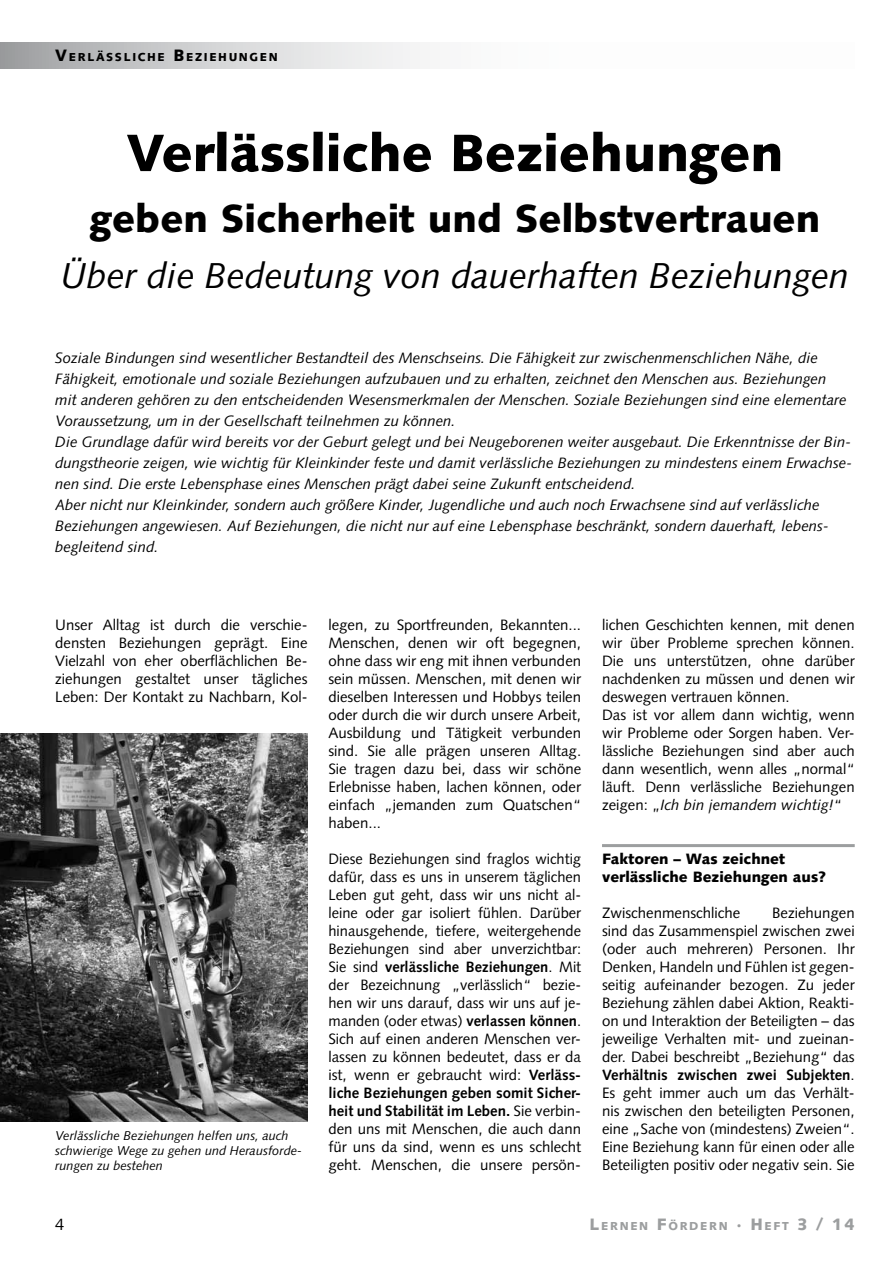
<style>
.page{position:relative;width:893px;height:1263px;background:#fff}
.page>*{position:absolute;margin:0;border:0;box-sizing:border-box;transform-origin:0 0}
.t1{font:900 52.5px "Syntax LT";color:#000}
.t2{font:900 39px "Syntax LT";color:#000}
.t3{font:italic 36px "Syntax LT";color:#000}
.t4{font:16.5px "Syntax LT";color:#000}
.t5{font:15px/18px "Syntax LT";color:#000;text-align:justify}
.t6{font:italic 15px/21px "Syntax LT";color:#000}
.t7{font:900 15px/18px "Syntax LT";color:#000}
.t8{font:italic 12.75px/15.3px "Syntax LT";color:#000}
.t9{font:900 11.55px "Syntax LT";letter-spacing:.145em;color:#000}
.t10{font:900 11.55px "Syntax LT";letter-spacing:.145em;color:#9c9e9f}
.s1{font-size:16.5px}
.s2{font-weight:700}
.s3{font-style:italic}
</style>
<div class="page">
<svg style="left:0;top:43px;width:420px;height:25px"></svg>
<hr style="left:602px;top:844px;width:253px;height:3px;background:#9c9e9f">
<img style="left:0;top:734px;width:308px;height:388px">
<p class="t9" style="left:55px;top:50px;width:224px"><span class="s1">V</span>ERLÄSSLICHE <span class="s1">B</span>EZIEHUNGEN</p>
<p class="t1" style="left:127px;top:122px;width:658px">Verlässliche Beziehungen</p>
<p class="t2" style="left:90px;top:196px;width:732px">geben Sicherheit und Selbstvertrauen</p>
<p class="t3" style="left:61px;top:255px;width:790px">Über die Bedeutung von dauerhaften Beziehungen</p>
<p class="t6" style="left:55px;top:347px;width:798px">Soziale Bindungen sind wesentlicher Bestandteil des Menschseins. Die Fähigkeit zur zwischenmenschlichen Nähe, die Fähigkeit, emotionale und soziale Beziehungen aufzubauen und zu erhalten, zeichnet den Menschen aus. Beziehungen<br>mit anderen gehören zu den entscheidenden Wesensmerkmalen der Menschen. Soziale Beziehungen sind eine elementare Voraussetzung, um in der Gesellschaft teilnehmen zu können.<br>Die Grundlage dafür wird bereits vor der Geburt gelegt und bei Neugeborenen weiter ausgebaut. Die Erkenntnisse der Bin&shy;dungstheorie zeigen, wie wichtig für Kleinkinder feste und damit verlässliche Beziehungen zu mindestens einem Erwachse&shy;nen sind. Die erste Lebensphase eines Menschen prägt dabei seine Zukunft entscheidend.<br>Aber nicht nur Kleinkinder, sondern auch größere Kinder, Jugendliche und auch noch Erwachsene sind auf verlässliche Beziehungen angewiesen. Auf Beziehungen, die nicht nur auf eine Lebensphase beschränkt, sondern dauerhaft, lebens&shy;begleitend sind.</p>
<p class="t5" style="left:55px;top:616px;width:254px">Unser Alltag ist durch die verschie&shy;densten Beziehungen geprägt. Eine Vielzahl von eher oberflächlichen Be&shy;ziehungen gestaltet unser tägliches Leben: Der Kontakt zu Nachbarn, Kol-</p>
<p class="t8" style="left:55px;top:1127px;width:248px">Verlässliche Beziehungen helfen uns, auch schwierige Wege zu gehen und Herausforde&shy;rungen zu bestehen</p>
<p class="t5" style="left:328px;top:616px;width:254px">legen, zu Sportfreunden, Bekannten...<br>Menschen, denen wir oft begegnen, ohne dass wir eng mit ihnen verbunden sein müssen. Menschen, mit denen wir dieselben Interessen und Hobbys teilen oder durch die wir durch unsere Arbeit, Ausbildung und Tätigkeit verbunden sind. Sie alle prägen unseren Alltag.<br>Sie tragen dazu bei, dass wir schöne Erlebnisse haben, lachen können, oder einfach „jemanden zum Quatschen“ haben...</p>
<p class="t5" style="left:328px;top:850px;width:254px">Diese Beziehungen sind fraglos wichtig dafür, dass es uns in unserem täglichen Leben gut geht, dass wir uns nicht al&shy;leine oder gar isoliert fühlen. Darüber hinausgehende, tiefere, weitergehende Beziehungen sind aber unverzichtbar:<br>Sie sind <span class="s2">verlässliche Beziehungen</span>. Mit der Bezeichnung „verlässlich“ bezie&shy;hen wir uns darauf, dass wir uns auf je&shy;manden (oder etwas) <span class="s2">verlassen können</span>.<br>Sich auf einen anderen Menschen ver&shy;lassen zu können bedeutet, dass er da ist, wenn er gebraucht wird: <span class="s2">Verläss&shy;liche Beziehungen geben somit Sicher&shy;heit und Stabilität im Leben.</span> Sie verbin&shy;den uns mit Menschen, die auch dann für uns da sind, wenn es uns schlecht geht. Menschen, die unsere persön-</p>
<p class="t5" style="left:602px;top:616px;width:254px;text-align:left">lichen Geschichten kennen, mit denen wir über Probleme sprechen können.<br>Die uns unterstützen, ohne darüber nachdenken zu müssen und denen wir deswegen vertrauen können.<br>Das ist vor allem dann wichtig, wenn wir Probleme oder Sorgen haben. Ver&shy;lässliche Beziehungen sind aber auch dann wesentlich, wenn alles „normal“ läuft. Denn verlässliche Beziehungen zeigen: „<span class="s3">Ich bin jemandem wichtig!</span>“</p>
<p class="t7" style="left:602px;top:850px;width:226px">Faktoren – Was zeichnet verlässliche Beziehungen aus?</p>
<p class="t5" style="left:602px;top:904px;width:140px">Zwischenmenschliche</p>
<p class="t5" style="left:602px;top:904px;width:254px;text-indent:170px">Beziehungen sind das Zusammenspiel zwischen zwei (oder auch mehreren) Personen. Ihr Denken, Handeln und Fühlen ist gegen&shy;seitig aufeinander bezogen. Zu jeder Beziehung zählen dabei Aktion, Reakti&shy;on und Interaktion der Beteiligten – das jeweilige Verhalten mit- und zueinan&shy;der. Dabei beschreibt „Beziehung“ das <span class="s2">Verhältnis zwischen zwei Subjekten</span>.<br>Es geht immer auch um das Verhält&shy;nis zwischen den beteiligten Personen, eine „Sache von (mindestens) Zweien“.<br>Eine Beziehung kann für einen oder alle Beteiligten positiv oder negativ sein. Sie</p>
<p class="t4" style="left:55px;top:1214px;width:11px">4</p>
<p class="t10" style="left:589px;top:1219px;width:267px"><span class="s1">L</span>ERNEN <span class="s1">F</span>ÖRDERN <span class="s1">· H</span>EFT <span class="s1">3 / 14</span></p>
</div>
